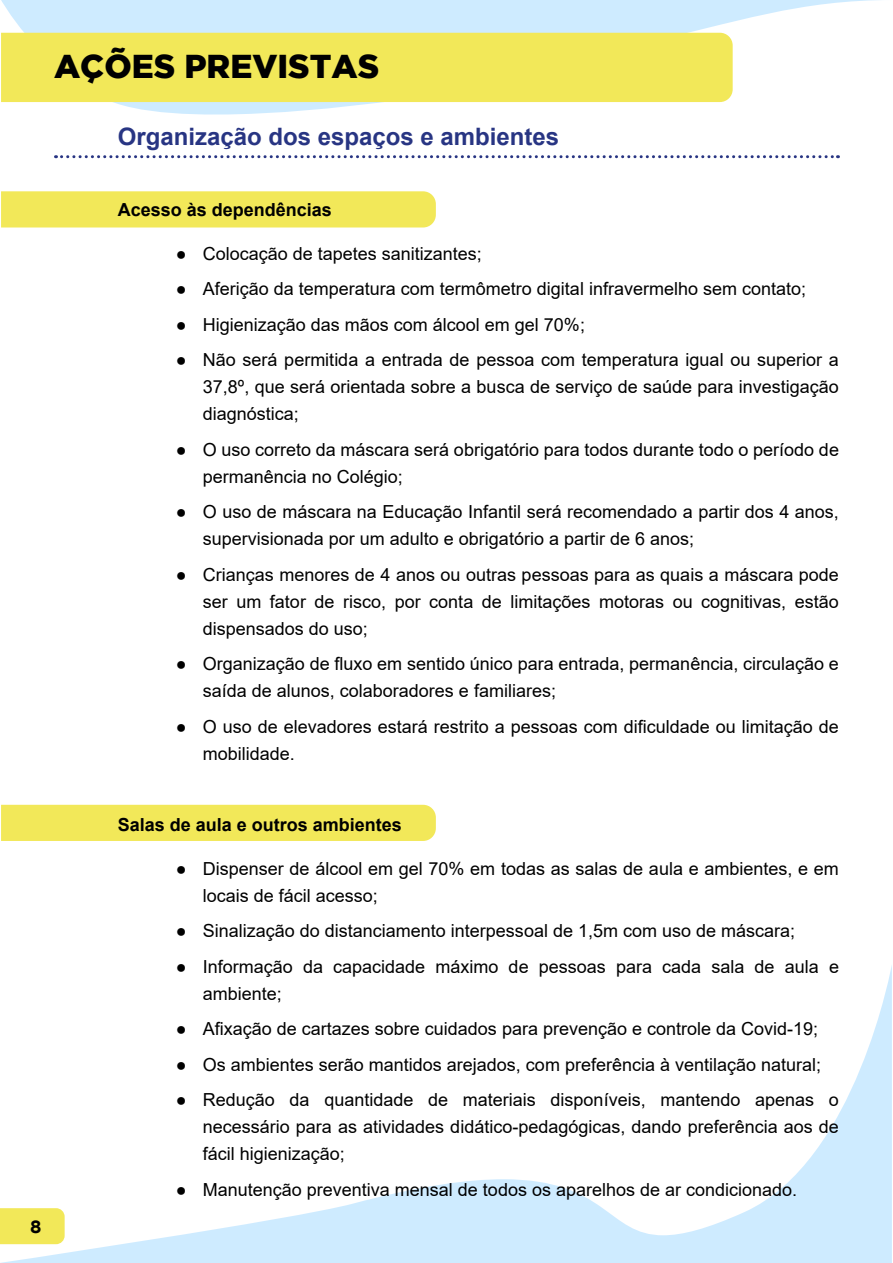
<style>
.page{position:relative;width:893px;height:1263px;background:#fff}
.page>*{position:absolute;margin:0;border:0;box-sizing:border-box;transform-origin:0 0}
.t1{font:900 33px "Gotham";color:#000}
.t2{font:700 24px "Arial";color:#283583}
.t3{font:18px/27px "Arial";color:#000}
.t4{font:700 18px "Arial";color:#000}
.t5{font:700 18px "Gotham";color:#000}
</style>
<div class="page">
<svg style="left:1px;top:0;width:878px;height:115px;fill:#ceebff"></svg>
<svg style="left:0;top:965px;width:892px;height:298px"></svg>
<div style="left:1px;top:33px;width:732px;height:69px;background:#f2e859"></div>
<div style="left:1px;top:191px;width:435px;height:36px;background:#f2e859"></div>
<div style="left:1px;top:805px;width:435px;height:36px;background:#f2e859"></div>
<svg style="left:56px;top:155px;width:782px;height:3px"></svg>
<h1 class="t1" style="left:54px;top:47px;width:327px">AÇÕES PREVISTAS</h1>
<h2 class="t2" style="left:118px;top:120px;width:443px">Organização dos espaços e ambientes</h2>
<p class="t4" style="left:118px;top:197px;width:216px">Acesso às dependências</p>
<p class="t3" style="left:176px;top:240px;width:308px">● Colocação de tapetes sanitizantes;</p>
<p class="t3" style="left:176px;top:275px;width:632px">● Aferição da temperatura com termômetro digital infravermelho sem contato;</p>
<p class="t3" style="left:176px;top:311px;width:411px">● Higienização das mãos com álcool em gel 70%;</p>
<p class="t3" style="left:203px;top:346px;width:638px;text-align:justify;text-indent:-27px">● Não será permitida a entrada de pessoa com temperatura igual ou superior a 37,8º, que será orientada sobre a busca de serviço de saúde para investigação diagnóstica;</p>
<p class="t3" style="left:203px;top:436px;width:638px;text-indent:-27px">● O uso correto da máscara será obrigatório para todos durante todo o período de permanência no Colégio;</p>
<p class="t3" style="left:203px;top:498px;width:638px;text-indent:-27px">● O uso de máscara na Educação Infantil será recomendado a partir dos 4 anos, supervisionada por um adulto e obrigatório a partir de 6 anos;</p>
<p class="t3" style="left:203px;top:561px;width:638px;text-align:justify;text-indent:-27px">● Crianças menores de 4 anos ou outras pessoas para as quais a máscara pode ser um fator de risco, por conta de limitações motoras ou cognitivas, estão dispensados do uso;</p>
<p class="t3" style="left:203px;top:650px;width:638px;text-indent:-27px">● Organização de fluxo em sentido único para entrada, permanência, circulação e saída de alunos, colaboradores e familiares;</p>
<p class="t3" style="left:203px;top:713px;width:638px;text-indent:-27px">● O uso de elevadores estará restrito a pessoas com dificuldade ou limitação de mobilidade.</p>
<p class="t5" style="left:30px;top:1216px;width:13px">8</p>
<p class="t4" style="left:118px;top:812px;width:286px">Salas de aula e outros ambientes</p>
<p class="t3" style="left:203px;top:855px;width:638px;text-indent:-27px">● Dispenser de álcool em gel 70% em todas as salas de aula e ambientes, e em locais de fácil acesso;</p>
<p class="t3" style="left:176px;top:917px;width:621px">● Sinalização do distanciamento interpessoal de 1,5m com uso de máscara;</p>
<p class="t3" style="left:203px;top:953px;width:638px;text-indent:-27px">● Informação da capacidade máximo de pessoas para cada sala de aula e ambiente;</p>
<p class="t3" style="left:176px;top:1015px;width:644px">● Afixação de cartazes sobre cuidados para prevenção e controle da Covid-19;</p>
<p class="t3" style="left:176px;top:1051px;width:647px">● Os ambientes serão mantidos arejados, com preferência à ventilação natural;</p>
<p class="t3" style="left:203px;top:1086px;width:638px;text-align:justify;text-indent:-27px">● Redução da quantidade de materiais disponíveis, mantendo apenas o necessário para as atividades didático-pedagógicas, dando preferência aos de fácil higienização;</p>
<p class="t3" style="left:176px;top:1176px;width:623px">● Manutenção preventiva mensal de todos os aparelhos de ar condicionado.</p>
</div>
